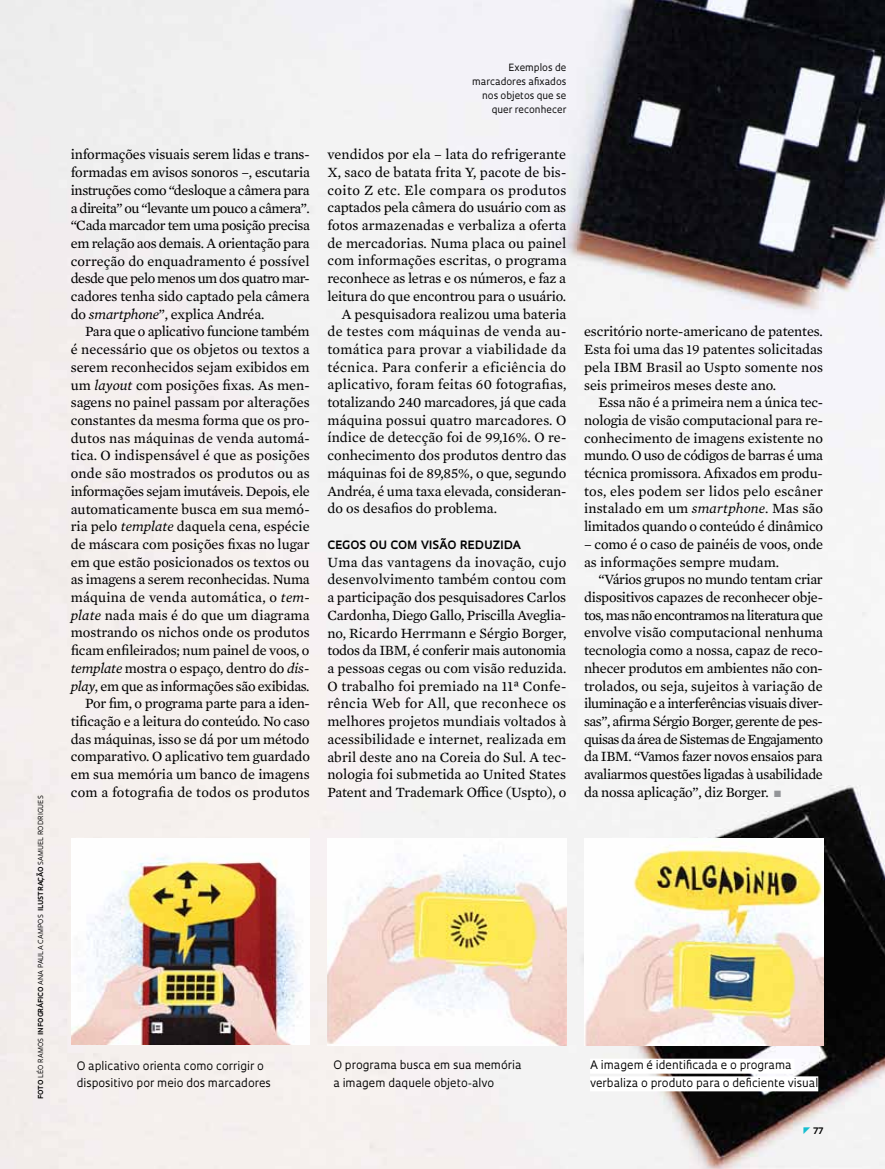
<style>
.page{position:relative;width:885px;height:1169px;background:#fff}
.page>*{position:absolute;margin:0;border:0;box-sizing:border-box;transform-origin:0 0}
.t1{font:14.4px/17.7px "Mercury Text G2";color:#000;text-align:justify}
.t2{font:14.4px "Mercury Text G2";letter-spacing:.025em;color:#000}
.t3{font:14.4px "Mercury Text G2";letter-spacing:.02em;color:#000}
.t4{font:11.4px/17.7px "Oculum";color:#000}
.t5{font:700 11.25px "Oculum";letter-spacing:.03em;color:#000}
.t6{font:9.75px/14.1px "Oculum";color:#000;text-align:right}
.t7{font:700 8.7px "Oculum";color:#000}
.t8{font:6.75px "Oculum";letter-spacing:.02em;color:#000}
.s1{font-weight:700}
.s2{font-style:italic}
.s3{color:#939598}
</style>
<div class="page">
<img style="left:1px;top:0;width:884px;height:1168px">
<img style="left:0;top:0;width:1px;height:1168px">
<div style="left:590px;top:1058px;width:205px;height:15px;background:#fff"></div>
<div style="left:590px;top:1076px;width:228px;height:15px;background:#fff"></div>
<img style="left:71px;top:838px;width:239px;height:206px">
<img style="left:327px;top:838px;width:239px;height:207px">
<img style="left:584px;top:838px;width:239px;height:207px">
<svg style="left:804px;top:1126px;width:6px;height:7px"></svg>
<p class="t8" style="left:36px;top:1098px;width:304px;rotate:-90deg"><span class="s1">FOTO</span> léo ram os <span class="s1">INFOGRÁFICO</span> ana paula campos <span class="s1">ILUSTRAÇÃO</span> sam uel rodri gues</p>
<p class="t1" style="left:71px;top:145px;width:241px">informações visuais serem lidas e trans&shy;formadas em avisos sonoros –, escutaria instruções como “desloque a câmera para a direita” ou “levante um pouco a câmera”. “Cada marcador tem uma posição precisa em relação aos demais. A orientação para correção do enquadramento é possível desde que pelo menos um dos quatro mar&shy;cadores tenha sido captado pela câmera do <span class="s2">smartphone</span>”, explica Andréa.</p>
<p class="t1" style="left:71px;top:322px;width:241px;text-align:right">Para que o aplicativo funcione também<br>é necessário que os objetos ou textos a serem reconhecidos sejam exibidos em um <span class="s2">layout</span> com posições fixas. As men&shy;sagens no painel passam por alterações constantes da mesma forma que os pro&shy;dutos nas máquinas de venda automá&shy;tica. O indispensável é que as posições onde são mostrados os produtos ou as informações sejam imutáveis. Depois, ele automaticamente busca em sua memó&shy;ria pelo <span class="s2">template</span> daquela cena, espécie de máscara com posições fixas no lugar em que estão posicionados os textos ou as imagens a serem reconhecidas. Numa máquina de venda automática, o <span class="s2">tem&shy;plate</span> nada mais é do que um diagrama mostrando os nichos onde os produtos ficam enfileirados; num painel de voos, o <span class="s2">template</span> mostra o espaço, dentro do <span class="s2">dis&shy;play</span>, em que as informações são exibidas.<br>Por fim, o programa parte para a iden&shy;tificação e a leitura do conteúdo. No caso das máquinas, isso se dá por um método comparativo. O aplicativo tem guardado em sua memória um banco de imagens com a fotografia de todos os produtos</p>
<p class="t6" style="left:472px;top:60px;width:96px">Exemplos de marcadores afixados nos objetos que se quer reconhecer</p>
<p class="t1" style="left:327px;top:145px;width:240px">vendidos por ela – lata do refrigerante</p>
<p class="t1" style="left:327px;top:162px;width:240px">X, saco de batata frita Y, pacote de bis-</p>
<p class="t2" style="left:327px;top:179px;width:241px">coito Z etc. Ele compara os produtos</p>
<p class="t1" style="left:327px;top:198px;width:240px">captados pela câmera do usuário com as</p>
<p class="t1" style="left:327px;top:215px;width:240px">fotos armazenadas e verbaliza a oferta</p>
<p class="t1" style="left:327px;top:233px;width:241px">de mercadorias. Numa placa ou painel</p>
<p class="t1" style="left:327px;top:251px;width:241px">com informações escritas, o programa</p>
<p class="t1" style="left:327px;top:269px;width:240px">reconhece as letras e os números, e faz a</p>
<p class="t1" style="left:327px;top:286px;width:240px">leitura do que encontrou para o usuário.</p>
<p class="t1" style="left:342px;top:304px;width:226px">A pesquisadora realizou uma bateria</p>
<p class="t3" style="left:327px;top:321px;width:240px">de testes com máquinas de venda au-</p>
<p class="t3" style="left:327px;top:339px;width:240px">tomática para provar a viabilidade da</p>
<p class="t2" style="left:327px;top:356px;width:240px">técnica. Para conferir a eficiência do</p>
<p class="t1" style="left:327px;top:375px;width:241px">aplicativo, foram feitas 60 fotografias,</p>
<p class="t1" style="left:327px;top:392px;width:240px">totalizando 240 marcadores, já que cada</p>
<p class="t1" style="left:327px;top:410px;width:241px">máquina possui quatro marcadores. O</p>
<p class="t1" style="left:327px;top:428px;width:240px">índice de detecção foi de 99,16%. O re-</p>
<p class="t1" style="left:327px;top:446px;width:240px">conhecimento dos produtos dentro das</p>
<p class="t1" style="left:327px;top:463px;width:240px">máquinas foi de 89,85%, o que, segundo</p>
<p class="t1" style="left:327px;top:481px;width:240px">Andréa, é uma taxa elevada, consideran-</p>
<p class="t1" style="left:327px;top:499px;width:171px">do os desafios do problema.</p>
<p class="t5" style="left:327px;top:537px;width:195px">CEGOS OU CO M VISÃO REDUZIDA</p>
<p class="t1" style="left:327px;top:552px;width:240px">Uma das vantagens da inovação, cujo desenvolvimento também contou com a participação dos pesquisadores Carlos Cardonha, Diego Gallo, Priscilla Aveglia&shy;no, Ricardo Herrmann e Sérgio Borger, todos da IBM, é conferir mais autonomia a pessoas cegas ou com visão reduzida.<br>O trabalho foi premiado na 11ª Confe&shy;rência Web for All, que reconhece os melhores projetos mundiais voltados à acessibilidade e internet, realizada em abril deste ano na Coreia do Sul. A tec&shy;nologia foi submetida ao United States Patent and Trademark Office (Uspto), o</p>
<p class="t1" style="left:584px;top:322px;width:241px">escritório norte-americano de patentes.<br>Esta foi uma das 19 patentes solicitadas pela IBM Brasil ao Uspto somente nos seis primeiros meses deste ano.</p>
<p class="t1" style="left:584px;top:393px;width:241px;text-indent:14px">Essa não é a primeira nem a única tec&shy;nologia de visão computacional para re&shy;conhecimento de imagens existente no mundo. O uso de códigos de barras é uma técnica promissora. Afixados em produ&shy;tos, eles podem ser lidos pelo escâner instalado em um <span class="s2">smartphone</span>. Mas são limitados quando o conteúdo é dinâmico</p>
<p class="t1" style="left:584px;top:534px;width:241px">– como é o caso de painéis de voos, onde as informações sempre mudam.</p>
<p class="t1" style="left:584px;top:570px;width:241px;text-indent:14px">“Vários grupos no mundo tentam criar dispositivos capazes de reconhecer obje&shy;tos, mas não encontramos na literatura que envolve visão computacional nenhuma tecnologia como a nossa, capaz de reco&shy;nhecer produtos em ambientes não con&shy;trolados, ou seja, sujeitos à variação de iluminação e a interferências visuais diver&shy;sas”, afirma Sérgio Borger, gerente de pes&shy;quisas da área de Sistemas de Engajamento da IBM. “Vamos fazer novos ensaios para avaliarmos questões ligadas à usabilidade da nossa aplicação”, diz Borger. <span class="s3">■</span></p>
<p class="t4" style="left:77px;top:1056px;width:196px">O aplicativo orienta como corrigir o dispositivo por meio dos marcadores</p>
<p class="t4" style="left:333px;top:1055px;width:190px">O programa busca em sua memória a imagem daquele objeto-alvo</p>
<p class="t4" style="left:590px;top:1055px;width:230px">A imagem é identificada e o programa verbaliza o produto para o deficiente visual</p>
<p class="t7" style="left:813px;top:1124px;width:11px">77</p>
</div>
